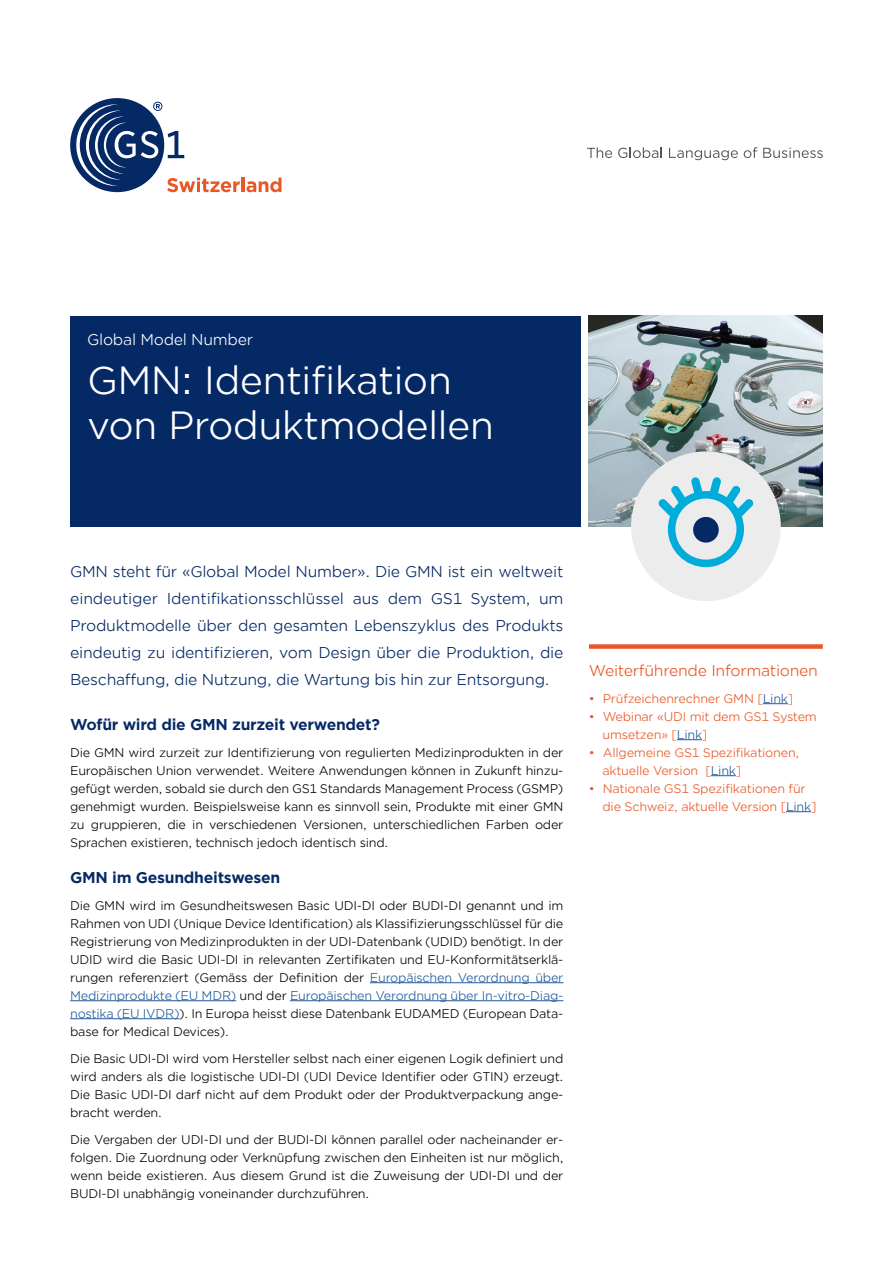
<style>
.page{position:relative;width:893px;height:1263px;background:#fff}
.page>*{position:absolute;margin:0;border:0;box-sizing:border-box;transform-origin:0 0}
.t1{font:37.5px/45px "Gotham Office";letter-spacing:-.02em;color:#fff}
._12_Intro_Text__10pt{font:15px/27px "Gotham Office";letter-spacing:-.02em;color:#052965;text-align:justify}
._13_Subhead_1__11pt{font:700 15px "Gotham Office";letter-spacing:-.02em;color:#052965}
._20_Call_Out_With_Ru{font:15px "Gotham Office";letter-spacing:-.02em;color:#ea5725}
._16_Body_Text__8pt{font:700 15px "Gotham Office";letter-spacing:-.02em;color:#052965}
.t2{font:15px "Gotham Office";letter-spacing:-.02em;color:#fff}
._16_Body_Text__8pt-2{font:12px/18px "Gotham Office";letter-spacing:-.02em;color:#000;text-align:justify}
.t3{font:12px/18px "Gotham Office";letter-spacing:-.02em;color:#ea5725}
.s1{color:#22599b}
</style>
<div class="page">
<div style="left:70px;top:98px;width:94px;height:94px;background:#052965;border-radius:50%"></div>
<svg style="left:76px;top:102px;width:164px;height:90px"></svg>
<hr style="left:241px;top:178px;width:3px;height:14px;background:#ea5725">
<svg style="left:246px;top:178px;width:35px;height:14px"></svg>
<svg style="left:587px;top:147px;width:25px;height:11px"></svg>
<svg style="left:618px;top:147px;width:44px;height:11px"></svg>
<svg style="left:669px;top:148px;width:69px;height:12px"></svg>
<svg style="left:744px;top:147px;width:13px;height:11px"></svg>
<svg style="left:763px;top:148px;width:60px;height:10px"></svg>
<div style="left:70px;top:316px;width:510px;height:210px;background:#052965"></div>
<hr style="left:370px;top:982px;width:193px;height:1px;background:#22599b">
<hr style="left:70px;top:1000px;width:166px;height:1px;background:#22599b">
<hr style="left:290px;top:1000px;width:273px;height:1px;background:#22599b">
<hr style="left:70px;top:1018px;width:109px;height:1px;background:#22599b">
<img style="left:589px;top:316px;width:234px;height:210px">
<div style="left:631px;top:451px;width:150px;height:150px;background:#ececec;border-radius:50%"></div>
<svg style="left:658px;top:477px;width:96px;height:90px"></svg>
<div style="left:589px;top:644px;width:234px;height:5px;background:#ea5725"></div>
<svg style="left:763px;top:703px;width:25px;height:1px"></svg>
<svg style="left:677px;top:739px;width:25px;height:1px"></svg>
<svg style="left:711px;top:775px;width:25px;height:1px"></svg>
<svg style="left:786px;top:811px;width:25px;height:1px"></svg>
<p class="t2" style="left:87px;top:329px;width:168px">Global Model Number</p>
<h1 class="t1" style="left:87px;top:357px;width:408px">GMN: Identifikation von Produktmodellen</h1>
<p class="_12_Intro_Text__10pt" style="left:70px;top:557px;width:495px">GMN steht für «Global Model Number». Die GMN ist ein weltweit eindeutiger Identifikationsschlüssel aus dem GS1 System, um Produktmodelle über den gesamten Lebenszyklus des Produkts eindeutig zu identifizieren, vom Design über die Produktion, die Beschaffung, die Nutzung, die Wartung bis hin zur Entsorgung.</p>
<p class="_13_Subhead_1__11pt" style="left:70px;top:714px;width:312px">Wofür wird die GMN zurzeit verwendet?</p>
<p class="_16_Body_Text__8pt-2" style="left:70px;top:743px;width:495px">Die GMN wird zurzeit zur Identifizierung von regulierten Medizinprodukten in der Europäischen Union verwendet. Weitere Anwendungen können in Zukunft hinzu&shy;gefügt werden, sobald sie durch den GS1 Standards Management Process (GSMP) genehmigt wurden. Beispielsweise kann es sinnvoll sein, Produkte mit einer GMN zu gruppieren, die in verschiedenen Versionen, unterschiedlichen Farben oder Sprachen existieren, technisch jedoch identisch sind.</p>
<p class="_16_Body_Text__8pt" style="left:70px;top:867px;width:212px">GMN im Gesundheitswesen</p>
<p class="_16_Body_Text__8pt-2" style="left:70px;top:896px;width:495px">Die GMN wird im Gesundheitswesen Basic UDI-DI oder BUDI-DI genannt und im Rahmen von UDI (Unique Device Identification) als Klassifizierungsschlüssel für die Registrierung von Medizinprodukten in der UDI-Datenbank (UDID) benötigt. In der UDID wird die Basic UDI-DI in relevanten Zertifikaten und EU-Konformitätserklä&shy;rungen referenziert (Gemäss der Definition der <span class="s1">Europäischen Verordnung über Medizinprodukte (EU MDR)</span> und der <span class="s1">Europäischen Verordnung über In-vitro-Diag&shy;nostika (EU IVDR)</span>). In Europa heisst diese Datenbank EUDAMED (European Data&shy;base for Medical Devices).</p>
<p class="_16_Body_Text__8pt-2" style="left:70px;top:1049px;width:495px">Die Basic UDI-DI wird vom Hersteller selbst nach einer eigenen Logik definiert und wird anders als die logistische UDI-DI (UDI Device Identifier oder GTIN) erzeugt.<br>Die Basic UDI-DI darf nicht auf dem Produkt oder der Produktverpackung ange&shy;bracht werden.</p>
<p class="_16_Body_Text__8pt-2" style="left:70px;top:1130px;width:495px">Die Vergaben der UDI-DI und der BUDI-DI können parallel oder nacheinander er&shy;folgen. Die Zuordnung oder Verknüpfung zwischen den Einheiten ist nur möglich, wenn beide existieren. Aus diesem Grund ist die Zuweisung der UDI-DI und der BUDI-DI unabhängig voneinander durchzuführen.</p>
<p class="_20_Call_Out_With_Ru" style="left:589px;top:660px;width:231px">Weiterführende Informationen</p>
<p class="t3" style="left:589px;top:689px;width:206px">• Prüfzeichenrechner GMN [<span class="s1">Link</span>]</p>
<p class="t3" style="left:602px;top:707px;width:216px;text-indent:-14px">• Webinar «UDI mit dem GS1 System umsetzen» [<span class="s1">Link</span>]</p>
<p class="t3" style="left:602px;top:743px;width:198px;text-indent:-14px">• Allgemeine GS1 Spezifikationen, aktuelle Version [<span class="s1">Link</span>]</p>
<p class="t3" style="left:602px;top:779px;width:216px;text-indent:-14px">• Nationale GS1 Spezifikationen für die Schweiz, aktuelle Version [<span class="s1">Link</span>]</p>
</div>
